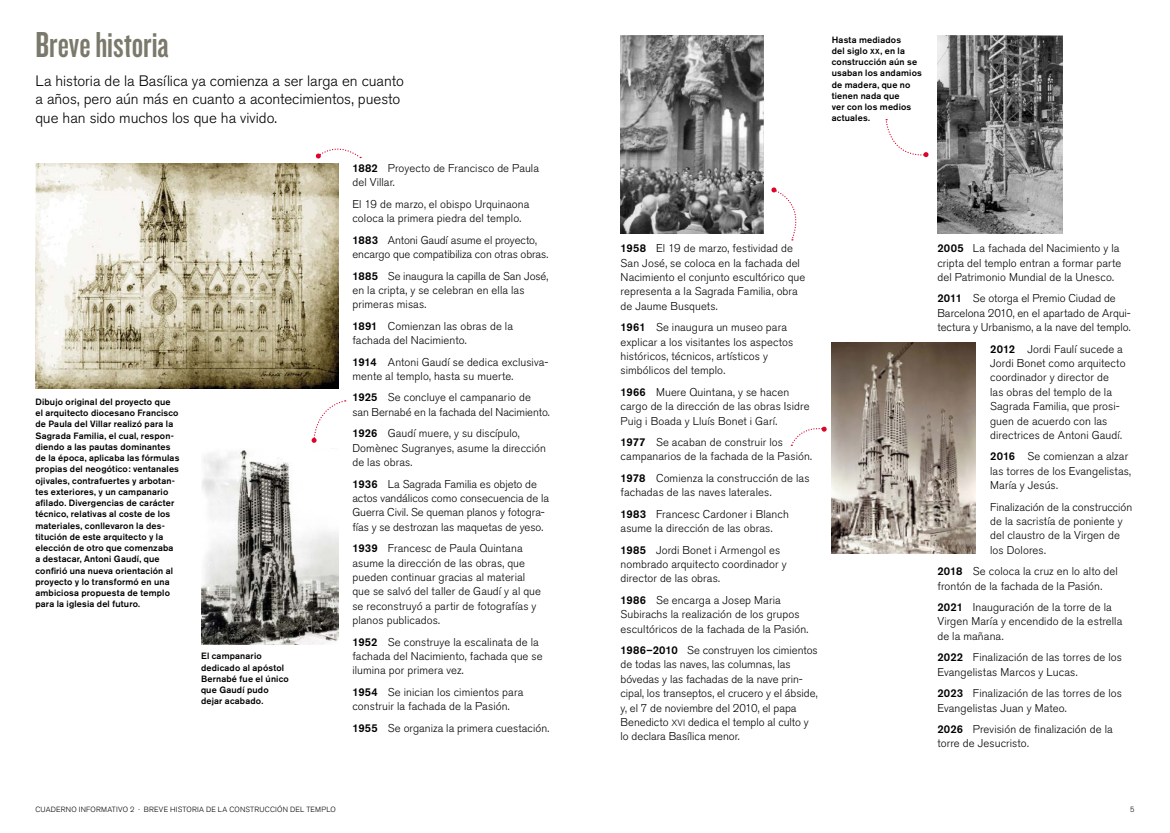
<style>
.page{position:relative;width:1170px;height:833px;background:#fff}
.page>*{position:absolute;margin:0;border:0;box-sizing:border-box;transform-origin:0 0}
.TXT_TIT_GRIS{font:37.5px "Knockout HTF48 Featherweight";color:#7b796b}
.COVER_INTRO{font:300 15px/18.8px "Akzidenz Grotesk BE";letter-spacing:-.005em;color:#000}
.TXT_BREU_HISTORIA{font:300 11.25px/14.4px "Akzidenz Grotesk BE";letter-spacing:.01em;color:#000}
.TXT_PEU_SANS_IMATGES{font:500 9px/11.2px "Akzidenz Grotesk BE";letter-spacing:.02em;color:#000}
.NAV{font:300 7.5px "Akzidenz Grotesk BE";letter-spacing:.025em;color:#000}
.s1{font-weight:500}
.s2{font-family:"Akzidenz Grotesk BE Md SC800";font-weight:400;font-size:7.25px}
.s3{font-family:"Akzidenz Grotesk BE Light SC800";font-weight:400;font-size:9px}
</style>
<div class="page">
<img style="left:35px;top:163px;width:303px;height:226px">
<img style="left:937px;top:35px;width:125px;height:199px">
<svg style="left:315px;top:148px;width:46px;height:11px"></svg>
<svg style="left:311px;top:400px;width:35px;height:43px"></svg>
<img style="left:620px;top:35px;width:144px;height:199px">
<img style="left:831px;top:342px;width:144px;height:211px">
<svg style="left:790px;top:426px;width:36px;height:20px"></svg>
<svg style="left:771px;top:187px;width:26px;height:53px"></svg>
<svg style="left:885px;top:119px;width:43px;height:38px"></svg>
<img style="left:201px;top:450px;width:137px;height:194px">
<p class="TXT_TIT_GRIS" style="left:35px;top:26px;width:135px">Breve historia</p>
<p class="COVER_INTRO" style="left:35px;top:71px;width:370px">La historia de la Basílica ya comienza a ser larga en cuanto a años, pero aún más en cuanto a acontecimientos, puesto que han sido muchos los que ha vivido.</p>
<p class="TXT_PEU_SANS_IMATGES" style="left:35px;top:396px;width:145px">Dibujo original del proyecto que el arquitecto diocesano Francisco de Paula del Villar realizó para la<br>Sagrada Familia, el cual, respon&shy;diendo a las pautas dominantes de la época, aplicaba las fórmulas propias del neogótico: ventanales ojivales, contrafuertes y arbotan&shy;tes exteriores, y un campanario afilado. Divergencias de carácter técnico, relativas al coste de los materiales, conllevaron la des&shy;titución de este arquitecto y la elección de otro que comenzaba a destacar, Antoni Gaudí, que confirió una nueva orientación al proyecto y lo transformó en una ambiciosa propuesta de templo para la iglesia del futuro.</p>
<p class="TXT_PEU_SANS_IMATGES" style="left:201px;top:650px;width:89px">El campanario dedicado al apóstol<br>Bernabé fue el único que Gaudí pudo dejar acabado.</p>
<p class="TXT_BREU_HISTORIA" style="left:352px;top:161px;width:188px"><span class="s1">1882</span> Proyecto de Francisco de Paula del Villar.</p>
<p class="TXT_BREU_HISTORIA" style="left:352px;top:197px;width:178px">El 19 de marzo, el obispo Urquinaona coloca la primera piedra del templo.</p>
<p class="TXT_BREU_HISTORIA" style="left:352px;top:233px;width:197px"><span class="s1">1883</span> Antoni Gaudí asume el proyecto, encargo que compatibiliza con otras obras.</p>
<p class="TXT_BREU_HISTORIA" style="left:352px;top:269px;width:197px"><span class="s1">1885</span> Se inaugura la capilla de San José, en la cripta, y se celebran en ella las primeras misas.</p>
<p class="TXT_BREU_HISTORIA" style="left:352px;top:319px;width:162px"><span class="s1">1891</span> Comienzan las obras de la fachada del Nacimiento.</p>
<p class="TXT_BREU_HISTORIA" style="left:352px;top:355px;width:197px"><span class="s1">1914</span> Antoni Gaudí se dedica exclusiva&shy;mente al templo, hasta su muerte.</p>
<p class="TXT_BREU_HISTORIA" style="left:352px;top:390px;width:199px"><span class="s1">1925</span> Se concluye el campanario de san Bernabé en la fachada del Nacimiento.</p>
<p class="TXT_BREU_HISTORIA" style="left:352px;top:426px;width:195px"><span class="s1">1926</span> Gaudí muere, y su discípulo,<br>Domènec Sugranyes, asume la dirección de las obras.</p>
<p class="TXT_BREU_HISTORIA" style="left:352px;top:477px;width:198px"><span class="s1">1936</span> La Sagrada Familia es objeto de actos vandálicos como consecuencia de la Guerra Civil. Se queman planos y fotogra&shy;fías y se destrozan las maquetas de yeso.</p>
<p class="TXT_BREU_HISTORIA" style="left:352px;top:541px;width:190px"><span class="s1">1939</span> Francesc de Paula Quintana asume la dirección de las obras, que pueden continuar gracias al material que se salvó del taller de Gaudí y al que se reconstruyó a partir de fotografías y planos publicados.</p>
<p class="TXT_BREU_HISTORIA" style="left:352px;top:634px;width:192px"><span class="s1">1952</span> Se construye la escalinata de la fachada del Nacimiento, fachada que se ilumina por primera vez.</p>
<p class="TXT_BREU_HISTORIA" style="left:352px;top:685px;width:172px"><span class="s1">1954</span> Se inician los cimientos para construir la fachada de la Pasión.</p>
<p class="TXT_BREU_HISTORIA" style="left:352px;top:720px;width:198px"><span class="s1">1955</span> Se organiza la primera cuestación.</p>
<p class="TXT_PEU_SANS_IMATGES" style="left:831px;top:34px;width:92px">Hasta mediados<br>del siglo <span class="s2">xx</span>, en la construcción aún se usaban los andamios de madera, que no tienen nada que<br>ver con los medios actuales.</p>
<p class="TXT_BREU_HISTORIA" style="left:620px;top:241px;width:186px"><span class="s1">1958</span> El 19 de marzo, festividad de San José, se coloca en la fachada del Nacimiento el conjunto escultórico que representa a la Sagrada Familia, obra de Jaume Busquets.</p>
<p class="TXT_BREU_HISTORIA" style="left:620px;top:320px;width:174px"><span class="s1">1961</span> Se inaugura un museo para explicar a los visitantes los aspectos históricos, técnicos, artísticos y simbólicos del templo.</p>
<p class="TXT_BREU_HISTORIA" style="left:620px;top:385px;width:190px"><span class="s1">1966</span> Muere Quintana, y se hacen cargo de la dirección de las obras Isidre<br>Puig i Boada y Lluís Bonet i Garí.</p>
<p class="TXT_BREU_HISTORIA" style="left:620px;top:435px;width:193px"><span class="s1">1977</span> Se acaban de construir los campanarios de la fachada de la Pasión.</p>
<p class="TXT_BREU_HISTORIA" style="left:620px;top:471px;width:190px"><span class="s1">1978</span> Comienza la construcción de las fachadas de las naves laterales.</p>
<p class="TXT_BREU_HISTORIA" style="left:620px;top:507px;width:170px"><span class="s1">1983</span> Francesc Cardoner i Blanch asume la dirección de las obras.</p>
<p class="TXT_BREU_HISTORIA" style="left:620px;top:542px;width:168px"><span class="s1">1985</span> Jordi Bonet i Armengol es nombrado arquitecto coordinador y director de las obras.</p>
<p class="TXT_BREU_HISTORIA" style="left:620px;top:593px;width:189px"><span class="s1">1986</span> Se encarga a Josep Maria<br>Subirachs la realización de los grupos escultóricos de la fachada de la Pasión.</p>
<p class="TXT_BREU_HISTORIA" style="left:620px;top:643px;width:199px"><span class="s1">1986–2010</span> Se construyen los cimientos de todas las naves, las columnas, las bóvedas y las fachadas de la nave prin&shy;cipal, los transeptos, el crucero y el ábside, y, el 7 de noviembre del 2010, el papa Benedicto <span class="s3">xvi</span> dedica el templo al culto y lo declara Basílica menor.</p>
<p class="TXT_BREU_HISTORIA" style="left:937px;top:241px;width:185px"><span class="s1">2005</span> La fachada del Nacimiento y la cripta del templo entran a formar parte del Patrimonio Mundial de la Unesco.</p>
<p class="TXT_BREU_HISTORIA" style="left:937px;top:291px;width:195px"><span class="s1">2011</span> Se otorga el Premio Ciudad de<br>Barcelona 2010, en el apartado de Arqui&shy;tectura y Urbanismo, a la nave del templo.</p>
<p class="TXT_BREU_HISTORIA" style="left:990px;top:342px;width:137px"><span class="s1">2012</span> Jordi Faulí sucede a<br>Jordi Bonet como arquitecto coordinador y director de<br>las obras del templo de la<br>Sagrada Familia, que prosi&shy;guen de acuerdo con las directrices de Antoni Gaudí.</p>
<p class="TXT_BREU_HISTORIA" style="left:990px;top:449px;width:142px"><span class="s1">2016</span> Se comienzan a alzar las torres de los Evangelistas,<br>María y Jesús.</p>
<p class="TXT_BREU_HISTORIA" style="left:990px;top:500px;width:144px">Finalización de la construcción de la sacristía de poniente y del claustro de la Virgen de los Dolores.</p>
<p class="TXT_BREU_HISTORIA" style="left:937px;top:564px;width:182px"><span class="s1">2018</span> Se coloca la cruz en lo alto del frontón de la fachada de la Pasión.</p>
<p class="TXT_BREU_HISTORIA" style="left:937px;top:600px;width:186px"><span class="s1">2021</span> Inauguración de la torre de la<br>Virgen María y encendido de la estrella de la mañana.</p>
<p class="TXT_BREU_HISTORIA" style="left:937px;top:650px;width:186px"><span class="s1">2022</span> Finalización de las torres de los<br>Evangelistas Marcos y Lucas.</p>
<p class="TXT_BREU_HISTORIA" style="left:937px;top:686px;width:186px"><span class="s1">2023</span> Finalización de las torres de los<br>Evangelistas Juan y Mateo.</p>
<p class="TXT_BREU_HISTORIA" style="left:937px;top:722px;width:177px"><span class="s1">2026</span> Previsión de finalización de la torre de Jesucristo.</p>
<p class="NAV" style="left:35px;top:805px;width:302px">CUADERNO INFORMATIVO 2 · BREVE HISTORIA DE LA CONSTRUCCIÓN DEL TEMPLO</p>
<p class="NAV" style="left:1129px;top:805px;width:6px">5</p>
</div>
